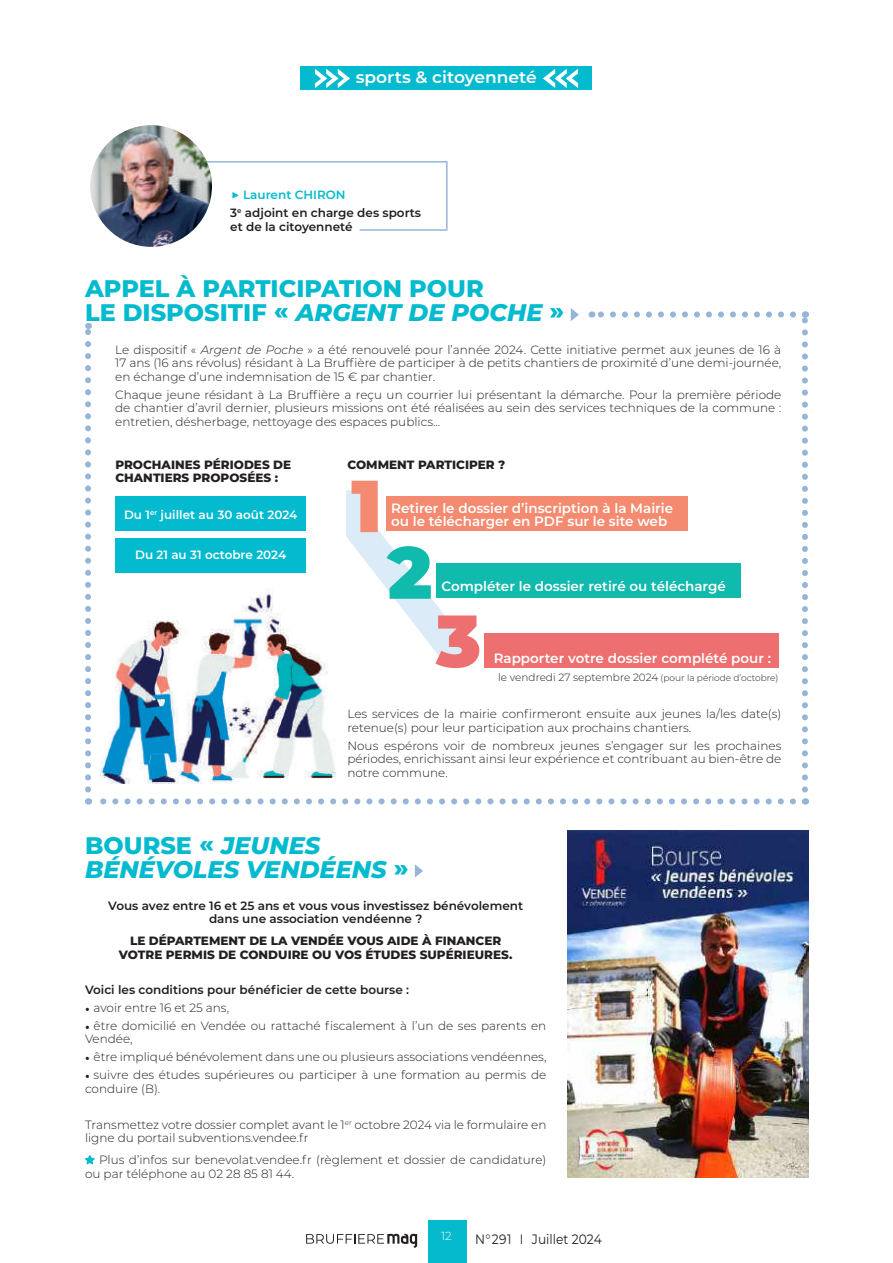
<style>
.page{position:relative;width:893px;height:1263px;background:#fff}
.page>*{position:absolute;margin:0;border:0;box-sizing:border-box;transform-origin:0 0}
.t1{font:900 73.5px "Montserrat";color:#f48a6f}
.t2{font:900 73.5px "Montserrat";color:#10baac}
.t3{font:900 73.5px "Montserrat";color:#ee6f6f}
.t4{font:800 24px/24px "Montserrat";color:#03bace}
.t5{font:italic 800 24px/24px "Montserrat";color:#03bace}
.t6{font:600 16.5px "Montserrat";color:#fff;scale:1.04 1}
.t7{font:13.65px "Montserrat";color:#231f20;scale:.9 1}
.t8{font:600 13.5px/13.5px "Montserrat";color:#fff}
.t9{font:300 12px/13.5px "Montserrat";color:#231f20}
.t10{font:600 12px/18px "Montserrat";color:#231f20}
.t11{font:800 12px/13.5px "Montserrat";color:#231f20}
.t12{font:600 12px "Montserrat";color:#fff}
.t13{font:300 11.7px "Montserrat";color:#fff}
.t14{font:300 10.5px "Montserrat";color:#231f20}
.s1{color:#03bace}
.s2{font-style:italic}
.s3{font-size:9px}
.s4{font-style:normal}
.s5{font-family:"Minion Pro";font-weight:400}
</style>
<div class="page">
<div style="left:428px;top:1220px;width:38px;height:43px;background:#05bacd"></div>
<svg style="left:306px;top:1234px;width:111px;height:14px"></svg>
<div style="left:301px;top:67px;width:291px;height:23px;background:#03bace"></div>
<svg style="left:315px;top:69px;width:35px;height:19px"></svg>
<svg style="left:543px;top:69px;width:35px;height:19px"></svg>
<img style="left:90px;top:125px;width:122px;height:122px;border-radius:61px">
<hr style="left:207px;top:161px;width:240px;height:2px;background:#96b5d9">
<svg style="left:232px;top:192px;width:7px;height:6px"></svg>
<hr style="left:360px;top:229px;width:88px;height:2px;background:#96b5d9">
<hr style="left:446px;top:161px;width:2px;height:68px;background:#96b5d9">
<svg style="left:571px;top:308px;width:8px;height:13px"></svg>
<svg style="left:802px;top:311px;width:6px;height:478px"></svg>
<svg style="left:591px;top:311px;width:202px;height:6px"></svg>
<svg style="left:88px;top:798px;width:705px;height:6px"></svg>
<svg style="left:85px;top:323px;width:6px;height:466px"></svg>
<img style="left:100px;top:589px;width:236px;height:194px">
<svg style="left:331px;top:490px;width:154px;height:210px"></svg>
<div style="left:485px;top:633px;width:294px;height:35px;background:#ee6f6f"></div>
<div style="left:436px;top:563px;width:304px;height:35px;background:#10baac"></div>
<div style="left:386px;top:496px;width:302px;height:35px;background:#f48a6f"></div>
<div style="left:115px;top:496px;width:191px;height:35px;background:#03bace"></div>
<div style="left:115px;top:538px;width:191px;height:35px;background:#03bace"></div>
<svg style="left:415px;top:864px;width:8px;height:13px"></svg>
<svg style="left:85px;top:1155px;width:10px;height:9px"></svg>
<img style="left:568px;top:830px;width:240px;height:348px">
<h3 class="t6" style="left:356px;top:65px;width:176px">sports &amp; citoyenneté</h3>
<p class="t10" style="left:230px;top:186px;width:192px;text-indent:13px"><span class="s1">Laurent CHIRON<br></span>3<sup>e</sup> adjoint en charge des sports</p>
<p class="t10" style="left:230px;top:217px;width:124px">et de la citoyenneté</p>
<h2 class="t4" style="left:85px;top:275px;width:481px">APPEL À PARTICIPATION POUR<br>LE DISPOSITIF « <span class="s2">ARGENT DE POCHE</span> »</h2>
<p class="t9" style="left:115px;top:343px;width:668px;text-align:justify">Le dispositif « <span class="s2">Argent de Poche</span> » a été renouvelé pour l’année 2024. Cette initiative permet aux jeunes de 16 à 17 ans (16 ans révolus) résidant à La Bruffière de participer à de petits chantiers de proximité d’une demi-journée, en échange d’une indemnisation de 15 € par chantier.</p>
<p class="t9" style="left:115px;top:387px;width:668px;text-align:justify">Chaque jeune résidant à La Bruffière a reçu un courrier lui présentant la démarche. Pour la première période de chantier d’avril dernier, plusieurs missions ont été réalisées au sein des services techniques de la commune : entretien, désherbage, nettoyage des espaces publics...</p>
<p class="t11" style="left:115px;top:457px;width:177px">PROCHAINES PÉRIODES DE<br>CHANTIERS PROPOSÉES :</p>
<p class="t11" style="left:347px;top:457px;width:160px">COMMENT PARTICIPER ?</p>
<h1 class="t1" style="left:351px;top:451px;width:32px">1</h1>
<p class="t8" style="left:391px;top:500px;width:284px">Retirer le dossier d’inscription à la Mairie ou le télécharger en PDF sur le site web</p>
<p class="t12" style="left:124px;top:506px;width:175px">Du 1<sup>er</sup> juillet au 30 août 2024</p>
<p class="t12" style="left:135px;top:546px;width:153px">Du 21 au 31 octobre 2024</p>
<h1 class="t2" style="left:387px;top:517px;width:46px">2</h1>
<p class="t8" style="left:441px;top:579px;width:286px">Compléter le dossier retiré ou téléchargé</p>
<h1 class="t3" style="left:436px;top:586px;width:47px">3</h1>
<p class="t8" style="left:494px;top:651px;width:279px">Rapporter votre dossier complété pour :</p>
<p class="t14" style="left:498px;top:670px;width:282px">le vendredi 27 septembre 2024 <span class="s3">(pour la période d’octobre)</span></p>
<p class="t9" style="left:347px;top:707px;width:435px">Les services de la mairie confirmeront ensuite aux jeunes la/les date(s) retenue(s) pour leur participation aux prochains chantiers.</p>
<p class="t9" style="left:347px;top:738px;width:435px;text-align:justify">Nous espérons voir de nombreux jeunes s’engager sur les prochaines périodes, enrichissant ainsi leur expérience et contribuant au bien-être de notre commune.</p>
<h2 class="t5" style="left:85px;top:832px;width:325px"><span class="s4">BOURSE «</span> JEUNES<br>BÉNÉVOLES VENDÉENS <span class="s4">»</span></h2>
<p class="t10" style="left:108px;top:898px;width:416px;line-height:13.5px;text-align:center">Vous avez entre 16 et 25 ans et vous vous investissez bénévolement dans une association vendéenne ?</p>
<p class="t11" style="left:119px;top:934px;width:395px;text-align:center">LE DÉPARTEMENT DE LA VENDÉE VOUS AIDE À FINANCER<br>VOTRE PERMIS DE CONDUIRE OU VOS ÉTUDES SUPÉRIEURES.</p>
<p class="t10" style="left:85px;top:981px;width:326px">Voici les conditions pour bénéficier de cette bourse :</p>
<p class="t9" style="left:85px;top:1001px;width:146px"><span class="s5">•</span> avoir entre 16 et 25 ans,</p>
<p class="t9" style="left:85px;top:1018px;width:463px"><span class="s5">•</span> être domicilié en Vendée ou rattaché fiscalement à l’un de ses parents en<br>Vendée,</p>
<p class="t9" style="left:85px;top:1050px;width:463px"><span class="s5">•</span> être impliqué bénévolement dans une ou plusieurs associations vendéennes,</p>
<p class="t9" style="left:85px;top:1067px;width:463px"><span class="s5">•</span> suivre des études supérieures ou participer à une formation au permis de conduire (B).</p>
<p class="t9" style="left:85px;top:1117px;width:463px">Transmettez votre dossier complet avant le 1<sup>er</sup> octobre 2024 via le formulaire en ligne du portail subventions.vendee.fr</p>
<p class="t9" style="left:85px;top:1153px;width:463px;text-indent:14px">Plus d’infos sur benevolat.vendee.fr (règlement et dossier de candidature) ou par téléphone au 02 28 85 81 44.</p>
<p class="t13" style="left:441px;top:1228px;width:12px">12</p>
<p class="t7" style="left:475px;top:1229px;width:142px">N°291 I Juillet 2024</p>
</div>
